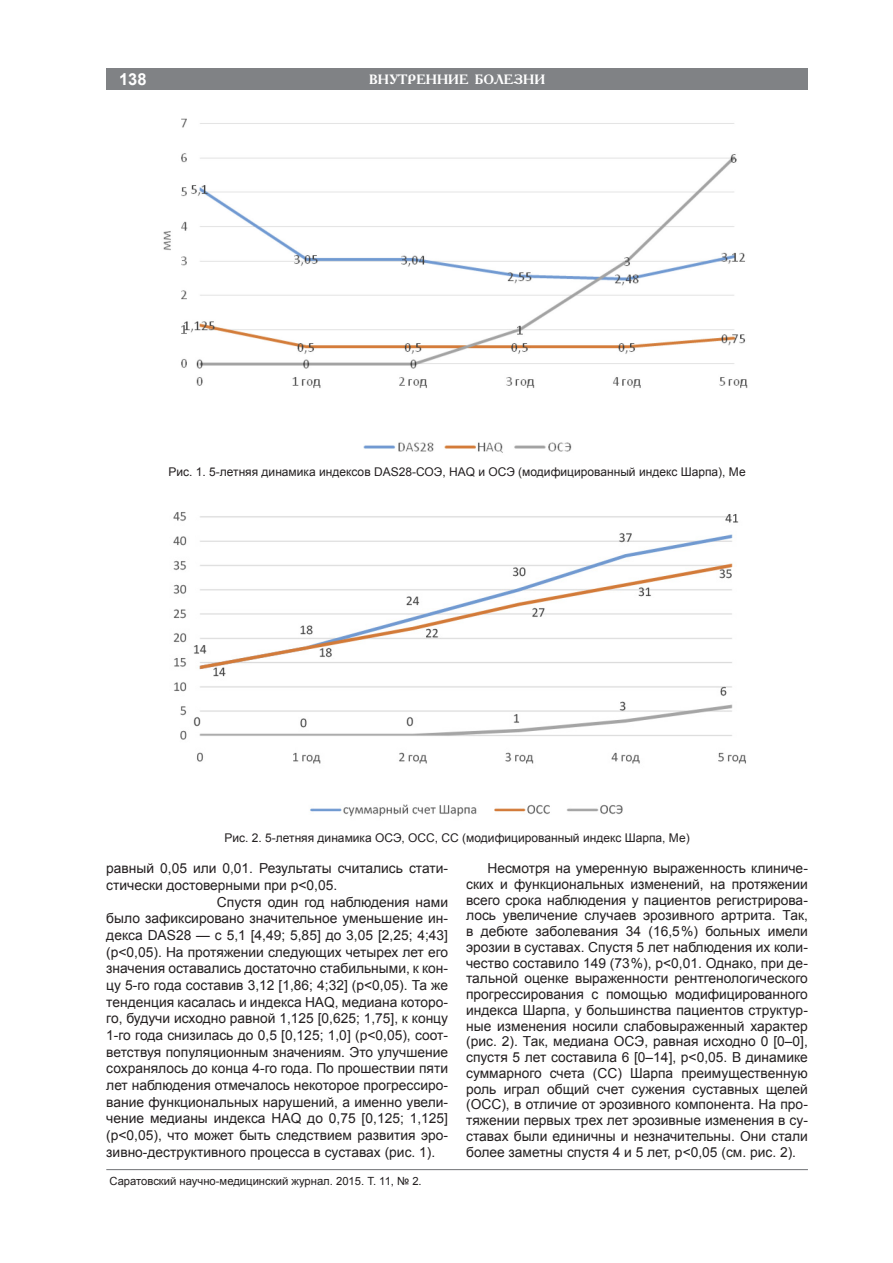
<style>
.page{position:relative;width:893px;height:1263px;background:#fff}
.page>*{position:absolute;margin:0;border:0;box-sizing:border-box;transform-origin:0 0}
.t1{font:700 16.5px "Arial";color:#fff}
.Основной_текст{font:13.8px/15.8px "Arial";color:#231f20;text-align:justify}
.t2{font:700 13.5px "Academy C";color:#fff}
.Подрисуночная{font:12px "Arial";color:#231f20}
.t3{font:11.25px "Arial";color:#231f20}
.s1{font-weight:700}
</style>
<div class="page">
<hr style="left:106px;top:1169px;width:702px;height:1px;background:#808285">
<div style="left:106px;top:68px;width:702px;height:21px;background:#808285"></div>
<img style="left:163px;top:118px;width:585px;height:335px">
<img style="left:173px;top:512px;width:573px;height:305px">
<p class="t1" style="left:119px;top:68px;width:29px">138</p>
<p class="t2" style="left:369px;top:71px;width:177px">ВНУТРЕННИЕ БОЛЕЗНИ</p>
<p class="Подрисуночная" style="left:169px;top:464px;width:579px">Рис. 1. 5‑летняя динамика индексов DAS28‑СОЭ, HAQ и ОСЭ (модифицированный индекс Шарпа), Ме</p>
<p class="Подрисуночная" style="left:225px;top:830px;width:467px">Рис. 2. 5‑летняя динамика ОСЭ, ОСС, СС (модифицированный индекс Шарпа, Ме)</p>
<p class="Основной_текст" style="left:106px;top:860px;width:343px;line-height:16.6px">равный 0,05 или 0,01. Результаты считались стати&shy;стически достоверными при р&lt;0,05.</p>
<p class="Основной_текст" style="left:106px;top:893px;width:343px;line-height:16.6px;text-indent:21px"><span class="s1">Результаты.</span> Спустя один год наблюдения нами было зафиксировано значительное уменьшение ин&shy;декса DAS28 — с 5,1 [4,49; 5,85] до 3,05 [2,25; 4;43] (p&lt;0,05). На протяжении следующих четырех лет его значения оставались достаточно стабильными, к кон&shy;цу 5‑го года составив 3,12 [1,86; 4;32] (p&lt;0,05). Та же тенденция касалась и индекса HAQ, медиана которо&shy;го, будучи исходно равной 1,125 [0,625; 1,75], к концу 1‑го года снизилась до 0,5 [0,125; 1,0] (p&lt;0,05), соот&shy;ветствуя популяционным значениям. Это улучшение сохранялось до конца 4‑го года. По прошествии пяти лет наблюдения отмечалось некоторое прогрессиро&shy;вание функциональных нарушений, а именно увели&shy;чение медианы индекса HAQ до 0,75 [0,125; 1,125] (p&lt;0,05), что может быть следствием развития эро&shy;зивно-деструктивного процесса в суставах (рис. 1).</p>
<p class="t3" style="left:109px;top:1174px;width:314px">Саратовский научно-медицинский журнал. 2015. Т. 11, № 2.</p>
<p class="Основной_текст" style="left:466px;top:861px;width:343px;text-indent:21px">Несмотря на умеренную выраженность клиниче&shy;ских и функциональных изменений, на протяжении всего срока наблюдения у пациентов регистрирова&shy;лось увеличение случаев эрозивного артрита. Так, в дебюте заболевания 34 (16,5 %) больных имели эрозии в суставах. Спустя 5 лет наблюдения их коли&shy;чество составило 149 (73 %), р&lt;0,01. Однако, при де&shy;тальной оценке выраженности рентгенологического прогрессирования с помощью модифицированного индекса Шарпа, у большинства пациентов структур&shy;ные изменения носили слабовыраженный характер (рис. 2). Так, медиана ОСЭ, равная исходно 0 [0–0], спустя 5 лет составила 6 [0–14], p&lt;0,05. В динамике суммарного счета (СС) Шарпа преимущественную роль играл общий счет сужения суставных щелей (ОСС), в отличие от эрозивного компонента. На про&shy;тяжении первых трех лет эрозивные изменения в су&shy;ставах были единичны и незначительны. Они стали более заметны спустя 4 и 5 лет, p&lt;0,05 (см. рис. 2).</p>
</div>
